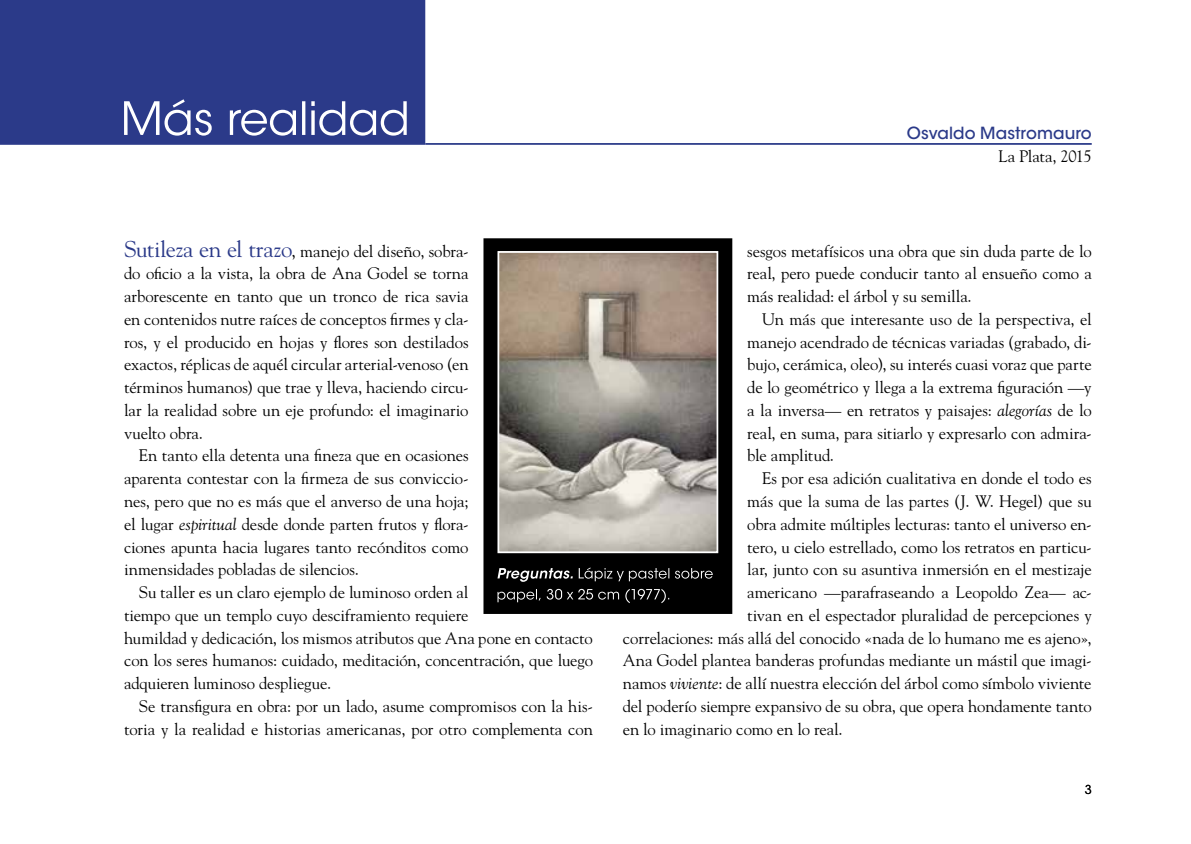
<style>
.page{position:relative;width:1191px;height:844px;background:#fff}
.page>*{position:absolute;margin:0;border:0;box-sizing:border-box;transform-origin:0 0}
.t1{font:16.62px/22.8px "Goudy Std";letter-spacing:-.005em;color:#000;text-align:justify}
.t2{font:500 16.62px "ITC Avant Garde Std";letter-spacing:.005em;color:#2b3a89}
.t3{font:12.25px "ITC Avant Garde Std";color:#000}
.s1{font-size:22.75px;color:#2b3a89}
.s2{font-size:17.5px}
.s3{font-style:italic}
</style>
<div class="page">
<svg style="left:483px;top:238px;width:249px;height:375px;background:#0b0b0b"></svg>
<img style="left:500px;top:254px;width:215px;height:296px">
<div style="left:497px;top:251px;width:221px;height:302px;border:2px solid #fff"></div>
<div style="left:0;top:0;width:425px;height:145px;background:#2b3a89"></div>
<hr style="left:425px;top:143px;width:666px;height:2px;background:#2b3a89">
<p class="t1" style="left:124px;top:239px;width:346px"><span class="s1">Sutileza en el trazo</span><span class="s2">,</span> manejo del diseño, sobra&shy;do oficio a la vista, la obra de Ana Godel se torna arborescente en tanto que un tronco de rica savia en contenidos nutre raíces de conceptos firmes y cla&shy;ros, y el producido en hojas y flores son destilados exactos, réplicas de aquél circular arterial-venoso (en términos humanos) que trae y lleva, haciendo circu&shy;lar la realidad sobre un eje profundo: el imaginario vuelto obra.</p>
<p class="t1" style="left:124px;top:444px;width:346px;text-indent:15px">En tanto ella detenta una fineza que en ocasiones aparenta contestar con la firmeza de sus conviccio&shy;nes, pero que no es más que el anverso de una hoja; el lugar <span class="s3">espiritual</span> desde donde parten frutos y flora&shy;ciones apunta hacia lugares tanto recónditos como inmensidades pobladas de silencios.</p>
<p class="t1" style="left:124px;top:580px;width:470px;text-align:left;text-indent:15px">Su taller es un claro ejemplo de luminoso orden al<br>tiempo que un templo cuyo desciframiento requiere<br>humildad y dedicación, los mismos atributos que Ana pone en contacto con los seres humanos: cuidado, meditación, concentración, que luego adquieren luminoso despliegue.</p>
<p class="t1" style="left:124px;top:694px;width:470px;text-align:right">Se transfigura en obra: por un lado, asume compromisos con la his&shy;toria y la realidad e historias americanas, por otro complementa con</p>
<p class="t2" style="left:907px;top:123px;width:186px">Osvaldo Mastromauro</p>
<p class="t1" style="left:998px;top:145px;width:95px">La Plata, 2015</p>
<p class="t1" style="left:747px;top:239px;width:346px">sesgos metafísicos una obra que sin duda parte de lo real, pero puede conducir tanto al ensueño como a más realidad: el árbol y su semilla.</p>
<p class="t1" style="left:747px;top:307px;width:346px;text-indent:15px">Un más que interesante uso de la perspectiva, el manejo acendrado de técnicas variadas (grabado, di&shy;bujo, cerámica, oleo), su interés cuasi voraz que parte de lo geométrico y llega a la extrema figuración —y a la inversa— en retratos y paisajes: <span class="s3">alegorías</span> de lo real, en suma, para sitiarlo y expresarlo con admira&shy;ble amplitud.</p>
<p class="t1" style="left:762px;top:467px;width:331px">Es por esa adición cualitativa en donde el todo es</p>
<p class="t1" style="left:747px;top:489px;width:346px">más que la suma de las partes (J. W. Hegel) que su</p>
<p class="t1" style="left:747px;top:512px;width:346px">obra admite múltiples lecturas: tanto el universo en-</p>
<p class="t1" style="left:747px;top:535px;width:346px">tero, u cielo estrellado, como los retratos en particu-</p>
<p class="t1" style="left:747px;top:557px;width:346px">lar, junto con su asuntiva inmersión en el mestizaje</p>
<p class="t1" style="left:747px;top:580px;width:346px">americano —parafraseando a Leopoldo Zea— ac-</p>
<p class="t1" style="left:747px;top:603px;width:346px">tivan en el espectador pluralidad de percepciones y</p>
<p class="t1" style="left:623px;top:626px;width:470px">correlaciones: más allá del conocido «nada de lo humano me es ajeno»,</p>
<p class="t1" style="left:623px;top:648px;width:470px">Ana Godel plantea banderas profundas mediante un mástil que imagi-</p>
<p class="t1" style="left:623px;top:671px;width:470px">namos <span class="s3">viviente</span>: de allí nuestra elección del árbol como símbolo viviente</p>
<p class="t1" style="left:623px;top:694px;width:470px">del poderío siempre expansivo de su obra, que opera hondamente tanto</p>
<p class="t1" style="left:623px;top:717px;width:221px">en lo imaginario como en lo real.</p>
<p class="t3" style="left:1084px;top:782px;width:9px">3</p>
</div>
